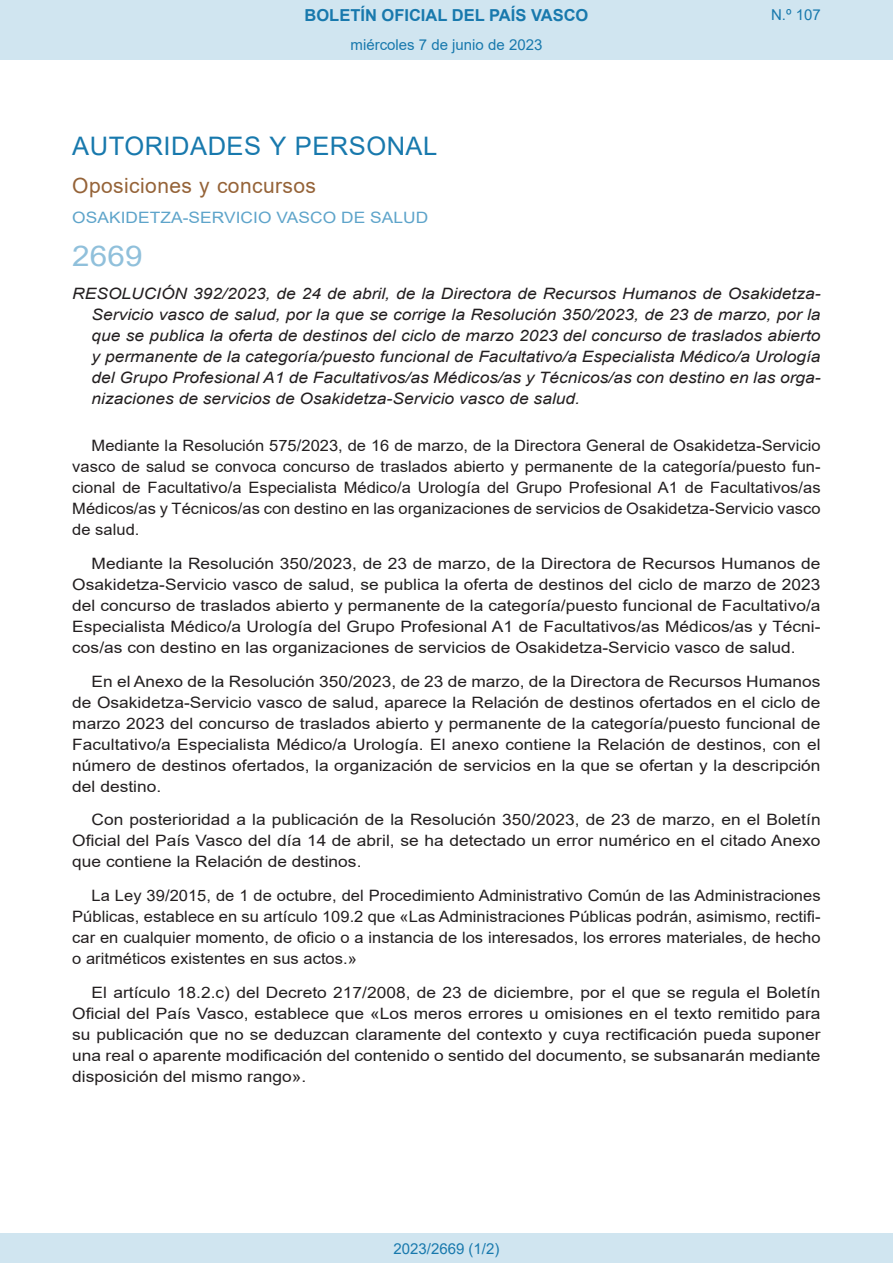
<style>
.page{position:relative;width:893px;height:1263px;background:#fff}
.page>*{position:absolute;margin:0;border:0;box-sizing:border-box;transform-origin:0 0}
.BOPVOrden{font:28.5px "Arial";color:#90c0db;scale:1.11 1}
.BOPVSeccion{font:25.5px "Arial";letter-spacing:.02em;color:#1879ad}
.BOPVSubseccion{font:21px "Arial";letter-spacing:.02em;color:#956338}
.t1{font:700 16.5px "Arial";color:#1879ad}
.BOPVDetalle{font:15.6px/21px "Arial";color:#231f20;text-align:justify;scale:1.11 1}
.BOPVDetalle-2{font:15.6px/21px "Arial";color:#231f20;text-align:justify;scale:1.05 1}
.BOPVTitulo{font:italic 15.6px/21px "Arial";color:#231f20;text-align:justify;scale:1.11 1}
.BOPVOrganismo{font:15.6px "Arial";letter-spacing:.005em;color:#5ea4ca;scale:1.11 1}
.Paginacion_Centro{font:15px "Arial";color:#1879ad}
</style>
<div class="page">
<div style="left:0;top:0;width:893px;height:60px;background:#d0e5f0"></div>
<div style="left:0;top:1233px;width:893px;height:30px;background:#d0e5f0"></div>
<p class="t1" style="left:305px;top:3px;width:285px">BOLETÍN OFICIAL DEL PAÍS VASCO</p>
<p class="Paginacion_Centro" style="left:351px;top:35px;width:193px">miércoles 7 de junio de 2023</p>
<p class="Paginacion_Centro" style="left:771px;top:5px;width:51px">N.º 107</p>
<p class="BOPVSeccion" style="left:72px;top:128px;width:366px">AUTORIDADES Y PERSONAL</p>
<p class="BOPVSubseccion" style="left:72px;top:171px;width:245px">Oposiciones y concursos</p>
<p class="BOPVOrganismo" style="left:72px;top:207px;width:322px">OSAKIDETZA-SERVICIO VASCO DE SALUD</p>
<p class="BOPVOrden" style="left:72px;top:236px;width:65px">2669</p>
<p class="BOPVTitulo" style="left:92px;top:284px;width:658px;text-indent:-19px">RESOLUCIÓN 392/2023, de 24 de abril, de la Directora de Recursos Humanos de Osakidetza-Servicio vasco de salud, por la que se corrige la Resolución 350/2023, de 23 de marzo, por la que se publica la oferta de destinos del ciclo de marzo 2023 del concurso de traslados abierto y permanente de la categoría/puesto funcional de Facultativo/a Especialista Médico/a Urología del Grupo Profesional A1 de Facultativos/as Médicos/as y Técnicos/as con destino en las orga&shy;nizaciones de servicios de Osakidetza-Servicio vasco de salud.</p>
<p class="BOPVDetalle-2" style="left:72px;top:435px;width:714px;text-indent:19px">Mediante la Resolución 575/2023, de 16 de marzo, de la Directora General de Osakidetza-Servicio vasco de salud se convoca concurso de traslados abierto y permanente de la categoría/puesto fun&shy;cional de Facultativo/a Especialista Médico/a Urología del Grupo Profesional A1 de Facultativos/as Médicos/as y Técnicos/as con destino en las organizaciones de servicios de Osakidetza-Servicio vasco de salud.</p>
<p class="BOPVDetalle" style="left:72px;top:553px;width:676px;text-indent:19px">Mediante la Resolución 350/2023, de 23 de marzo, de la Directora de Recursos Humanos de Osakidetza-Servicio vasco de salud, se publica la oferta de destinos del ciclo de marzo de 2023 del concurso de traslados abierto y permanente de la categoría/puesto funcional de Facultativo/a Especialista Médico/a Urología del Grupo Profesional A1 de Facultativos/as Médicos/as y Técni&shy;cos/as con destino en las organizaciones de servicios de Osakidetza-Servicio vasco de salud.</p>
<p class="BOPVDetalle" style="left:72px;top:670px;width:676px;text-indent:19px">En el Anexo de la Resolución 350/2023, de 23 de marzo, de la Directora de Recursos Humanos de Osakidetza-Servicio vasco de salud, aparece la Relación de destinos ofertados en el ciclo de marzo 2023 del concurso de traslados abierto y permanente de la categoría/puesto funcional de Facultativo/a Especialista Médico/a Urología. El anexo contiene la Relación de destinos, con el número de destinos ofertados, la organización de servicios en la que se ofertan y la descripción del destino.</p>
<p class="BOPVDetalle" style="left:72px;top:809px;width:676px;text-indent:19px">Con posterioridad a la publicación de la Resolución 350/2023, de 23 de marzo, en el Boletín Oficial del País Vasco del día 14 de abril, se ha detectado un error numérico en el citado Anexo que contiene la Relación de destinos.</p>
<p class="BOPVDetalle-2" style="left:72px;top:885px;width:714px;text-indent:19px">La Ley 39/2015, de 1 de octubre, del Procedimiento Administrativo Común de las Administraciones Públicas, establece en su artículo 109.2 que «Las Administraciones Públicas podrán, asimismo, rectifi&shy;car en cualquier momento, de oficio o a instancia de los interesados, los errores materiales, de hecho o aritméticos existentes en sus actos.»</p>
<p class="BOPVDetalle" style="left:72px;top:982px;width:676px;text-indent:19px">El artículo 18.2.c) del Decreto 217/2008, de 23 de diciembre, por el que se regula el Boletín Oficial del País Vasco, establece que «Los meros errores u omisiones en el texto remitido para su publicación que no se deduzcan claramente del contexto y cuya rectificación pueda suponer una real o aparente modificación del contenido o sentido del documento, se subsanarán mediante disposición del mismo rango».</p>
<p class="Paginacion_Centro" style="left:393px;top:1238px;width:107px">2023/2669 (1/2)</p>
</div>
